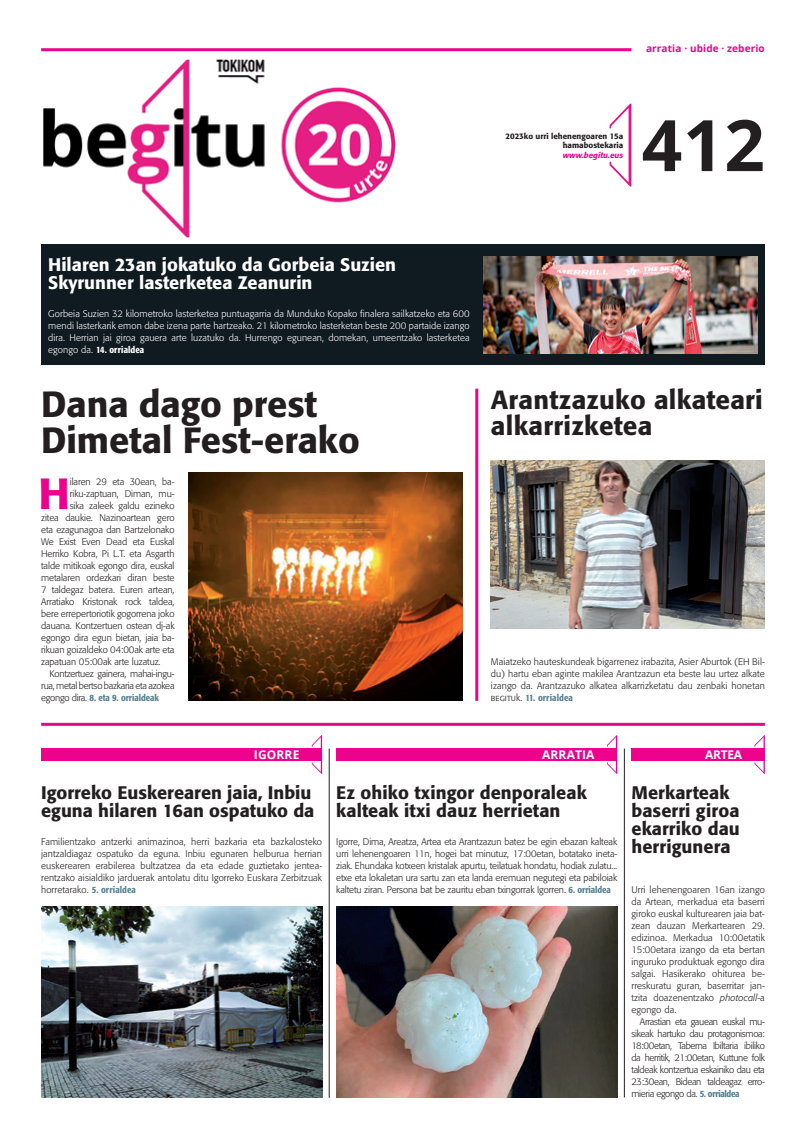
<style>
.page{position:relative;width:806px;height:1146px;background:#fff}
.page>*{position:absolute;margin:0;border:0;box-sizing:border-box;transform-origin:0 0}
.Titularra_16{font:700 71px "Open Sans";color:#231f20}
.Portada_testu_nagusi{font:500 43.1px "Formata";color:#ed028c}
.Portada_nagusia_titu{font:500 36px "Formata";letter-spacing:-.005em;color:#231f20}
.Portada_goikotitular{font:500 26px/26px "Formata";letter-spacing:.01em;color:#231f20}
.Portada_goikotitular-2{font:500 18px/18px "Formata";letter-spacing:.005em;color:#231f20}
.Portada_goikotitular-3{font:500 18px/18px "Formata";color:#fff}
.Portada_herria_izena{font:700 12px "Open Sans";letter-spacing:.01em;color:#fff}
.TItularra_18{font:700 10px "Open Sans";letter-spacing:.01em;color:#ed028c}
.Testua{font:300 9.5px/12px "Formata";letter-spacing:.01em;color:#231f20;text-align:justify}
.Portada_testu_nagusi-2{font:300 9.5px/12px "Formata";letter-spacing:-.01em;color:#231f20;text-align:justify}
.Portada_goikotitular-4{font:300 9.5px/12px "Formata";letter-spacing:.01em;color:#fff;text-align:justify}
.t1{font:500 8px "Formata";color:#231f20}
.t2{font:italic 500 8px "Formata";color:#ed028c}
.s1{font-weight:500;font-stretch:condensed}
.s2{font-weight:500;font-stretch:condensed;color:#5a8394}
.s3{font-family:"Formata Light SC";font-weight:400}
.s4{font-style:italic}
</style>
<div class="page">
<hr style="left:41px;top:48px;width:590px;height:3px;background:#ed028c">
<svg style="left:609px;top:104px;width:22px;height:82px"></svg>
<hr style="left:41px;top:722px;width:723px;height:3px;background:#ed028c">
<hr style="left:623px;top:748px;width:1px;height:349px;background:#231f20">
<div style="left:631px;top:748px;width:133px;height:12px;background:#ed028c"></div>
<svg style="left:754px;top:735px;width:10px;height:38px"></svg>
<img style="left:43px;top:59px;width:353px;height:179px">
<div style="left:41px;top:244px;width:723px;height:120px;background:#101a21"></div>
<img style="left:483px;top:256px;width:274px;height:97px">
<hr style="left:475px;top:388px;width:3px;height:312px;background:#ed028c">
<img style="left:189px;top:472px;width:273px;height:228px">
<div style="left:41px;top:748px;width:281px;height:12px;background:#ed028c"></div>
<svg style="left:311px;top:735px;width:11px;height:38px"></svg>
<div style="left:336px;top:748px;width:281px;height:12px;background:#ed028c"></div>
<svg style="left:606px;top:735px;width:11px;height:38px"></svg>
<hr style="left:329px;top:748px;width:1px;height:349px;background:#231f20">
<img style="left:490px;top:460px;width:274px;height:168px">
<img style="left:336px;top:906px;width:281px;height:191px">
<img style="left:41px;top:906px;width:281px;height:191px">
<p class="TItularra_18" style="left:645px;top:41px;width:120px">arratia · ubide · zeberio</p>
<p class="t1" style="left:505px;top:131px;width:119px">2023ko urri lehenengoaren 15a</p>
<p class="t1" style="left:562px;top:141px;width:62px">hamabostekaria</p>
<p class="t2" style="left:562px;top:150px;width:62px">www.begitu.eus</p>
<p class="Titularra_16" style="left:641px;top:95px;width:125px">412</p>
<p class="Portada_goikotitular-3" style="left:48px;top:255px;width:349px">Hilaren 23an jokatuko da Gorbeia Suzien<br>Skyrunner lasterketea Zeanurin</p>
<p class="Portada_goikotitular-4" style="left:48px;top:307px;width:422px">Gorbeia Suzien 32 kilometroko lasterketea puntuagarria da Munduko Kopako finalera sailkatzeko eta 600 mendi lasterkarik emon dabe izena parte hartzeako. 21 kilometroko lasterketan beste 200 partaide izango dira. Herrian jai giroa gauera arte luzatuko da. Hurrengo egunean, domekan, umeentzako lasterketea egongo da. <span class="s1">14. orrialdea</span></p>
<p class="Portada_nagusia_titu" style="left:41px;top:382px;width:277px">Dana dago prest</p>
<p class="Portada_nagusia_titu" style="left:41px;top:418px;width:320px">Dimetal Fest-erako</p>
<p class="Portada_testu_nagusi" style="left:39px;top:467px;width:33px">H</p>
<p class="Portada_testu_nagusi-2" style="left:70px;top:475px;width:106px">ilaren 29 eta 30ean, ba-</p>
<p class="Portada_testu_nagusi-2" style="left:70px;top:487px;width:106px">riku-zaptuan, Diman, mu-</p>
<p class="Portada_testu_nagusi-2" style="left:70px;top:499px;width:106px">sika zaleek galdu ezineko</p>
<p class="Portada_testu_nagusi-2" style="left:41px;top:511px;width:135px">zitea daukie. Nazinoartean gero</p>
<p class="Portada_testu_nagusi-2" style="left:41px;top:523px;width:135px">eta ezagunagoa dan Bartzelonako</p>
<p class="Portada_testu_nagusi-2" style="left:41px;top:535px;width:135px">We Exist Even Dead eta Euskal</p>
<p class="Portada_testu_nagusi-2" style="left:41px;top:547px;width:135px">Herriko Kobra, Pi L.T. eta Asgarth</p>
<p class="Portada_testu_nagusi-2" style="left:41px;top:559px;width:135px">talde mitikoak egongo dira, euskal</p>
<p class="Portada_testu_nagusi-2" style="left:41px;top:571px;width:135px">metalaren ordezkari diran beste</p>
<p class="Portada_testu_nagusi-2" style="left:41px;top:583px;width:135px">7 taldegaz batera. Euren artean,</p>
<p class="Portada_testu_nagusi-2" style="left:41px;top:595px;width:135px">Arratiako Kristonak rock taldea,</p>
<p class="Portada_testu_nagusi-2" style="left:41px;top:607px;width:135px">bere errepertoriotik gogorrena joko</p>
<p class="Portada_testu_nagusi-2" style="left:41px;top:619px;width:135px">dauana. Kontzertuen ostean dj-ak</p>
<p class="Portada_testu_nagusi-2" style="left:41px;top:631px;width:135px">egongo dira egun bietan, jaia ba-</p>
<p class="Portada_testu_nagusi-2" style="left:41px;top:643px;width:135px">rikuan goizaldeko 04:00ak arte eta</p>
<p class="Portada_testu_nagusi-2" style="left:41px;top:655px;width:121px">zapatuan 05:00ak arte luzatuz.</p>
<p class="Portada_testu_nagusi-2" style="left:41px;top:667px;width:135px;text-indent:9px">Kontzertuez gainera, mahai-ingu&shy;rua, metal bertso bazkaria eta azokea egongo dira. <span class="s2">8. eta 9. orrialdeak</span></p>
<p class="Portada_goikotitular" style="left:490px;top:387px;width:273px">Arantzazuko alkateari alkarrizketea</p>
<p class="Testua" style="left:490px;top:655px;width:275px">Maiatzeko hauteskundeak bigarrenez irabazita, Asier Aburtok (EH Bil&shy;du) hartu eban aginte makilea Arantzazun eta beste lau urtez alkate izango da. Arantzazuko alkatea alkarrizketatu dau zenbaki honetan <span class="s3">begitu</span>k. <span class="s2">11. orrialdea</span></p>
<p class="Portada_herria_izena" style="left:254px;top:746px;width:47px">IGORRE</p>
<p class="Portada_herria_izena" style="left:542px;top:746px;width:54px">ARRATIA</p>
<p class="Portada_goikotitular-2" style="left:336px;top:783px;width:252px">Ez ohiko txingor denporaleak kalteak itxi dauz herrietan</p>
<p class="Testua" style="left:336px;top:835px;width:282px">Igorre, Dima, Areatza, Artea eta Arantzazun batez be egin ebazan kalteak urri lehenengoaren 11n, hogei bat minutuz, 17:00etan, botatako ineta&shy;ziak. Ehundaka kotxeen kristalak apurtu, teilatuak hondatu, hodiak zulatu... etxe eta lokaletan ura sartu zan eta landa eremuan negutegi eta pabiloiak kaltetu ziran. Persona bat be zauritu eban txingorrak Igorren. <span class="s2">6. orrialdea</span></p>
<p class="Portada_goikotitular-2" style="left:41px;top:783px;width:274px">Igorreko Euskerearen jaia, Inbiu eguna hilaren 16an ospatuko da</p>
<p class="Testua" style="left:41px;top:835px;width:282px">Familientzako antzerki animazinoa, herri bazkaria eta bazkalosteko jantzaldiagaz ospatuko da eguna. Inbiu egunaren helburua herrian euskerearen erabilerea bultzatzea da eta edade guztietako jentea&shy;rentzako aisialdiko jarduerak antolatu ditu Igorreko Euskara Zerbitzuak horretarako. <span class="s2">5. orrialdea</span></p>
<p class="Portada_herria_izena" style="left:704px;top:746px;width:38px">ARTEA</p>
<p class="Portada_goikotitular-2" style="left:631px;top:783px;width:110px">Merkarteak baserri giroa ekarriko dau herrigunera</p>
<p class="Testua" style="left:631px;top:883px;width:135px">Urri lehenengoaren 16an izango da Artean, merkadua eta baserri giroko euskal kulturearen jaia bat&shy;zean dauzan Merkartearen 29. edizinoa. Merkadua 10:00etatik 15:00etara izango da eta bertan inguruko produktuak egongo dira salgai. Hasikerako ohiturea be&shy;rreskuratu guran, baserritar jan&shy;tzita doazenentzako <span class="s4">photocall</span>-a egongo da.</p>
<p class="Testua" style="left:631px;top:1015px;width:135px;text-indent:9px">Arrastian eta gauean euskal mu&shy;sikeak hartuko dau protagonismoa:<br>18:00etan, Taberna Ibiltaria ibiliko da herritik, 21:00etan, Kuttune folk taldeak kontzertua eskainiko dau eta 23:30ean, Bidean taldeagaz erro&shy;mieria egongo da. <span class="s2">5. orrialdea</span></p>
</div>
